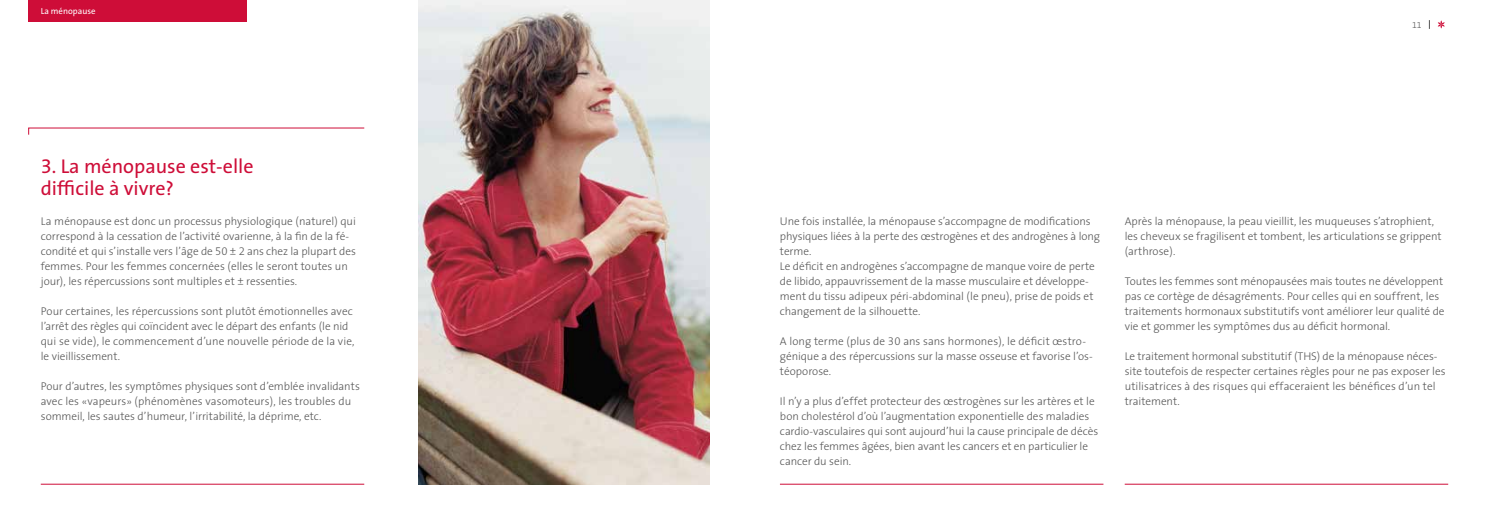
<style>
.page{position:relative;width:1489px;height:525px;background:#fff}
.page>*{position:absolute;margin:0;border:0;box-sizing:border-box;transform-origin:0 0}
.t1{font:20px/22.5px "The Sans";color:#ce0d38}
.t2{font:300 11.25px/15px "The Sans";letter-spacing:-.005em;color:#565656}
.t3{font:8.75px "The Sans";color:#fff}
.t4{font:8.75px "The Sans Light Expert";color:#565656}
.s1{font-family:"The Sans Expert"}
.s2{font-family:"The Sans Light Expert";font-weight:400}
</style>
<div class="page">
<svg style="left:1437px;top:20px;width:7px;height:8px"></svg>
<hr style="left:1124px;top:483px;width:323px;height:1px;background:#ce0d38">
<hr style="left:780px;top:483px;width:323px;height:1px;background:#ce0d38">
<div style="left:28px;top:0;width:218px;height:21px;background:#ce0d38"></div>
<img style="left:418px;top:0;width:291px;height:484px">
<svg style="left:28px;top:127px;width:337px;height:8px"></svg>
<hr style="left:41px;top:483px;width:323px;height:1px;background:#ce0d38">
<p class="t3" style="left:41px;top:4px;width:56px">La ménopause</p>
<h1 class="t1" style="left:41px;top:154px;width:214px"><span class="s1">3.</span> La ménopause est-elle difficile à vivre?</h1>
<p class="t2" style="left:41px;top:213px;width:317px">La ménopause est donc un processus physiologique (naturel) qui correspond à la cessation de l’activité ovarienne, à la fin de la fé&shy;condité et qui s’installe vers l’âge de <span class="s2">50 ± 2</span> ans chez la plupart des femmes. Pour les femmes concernées (elles le seront toutes un jour), les répercussions sont multiples et ± ressenties.</p>
<p class="t2" style="left:41px;top:303px;width:315px">Pour certaines, les répercussions sont plutôt émotionnelles avec l’arrêt des règles qui coïncident avec le départ des enfants (le nid qui se vide), le commencement d’une nouvelle période de la vie, le vieillissement.</p>
<p class="t2" style="left:41px;top:378px;width:320px">Pour d’autres, les symptômes physiques sont d’emblée invalidants avec les «vapeurs» (phénomènes vasomoteurs), les troubles du sommeil, les sautes d’humeur, l’irritabilité, la déprime, etc.</p>
<p class="t4" style="left:1411px;top:17px;width:11px">11</p>
<p class="t2" style="left:780px;top:213px;width:322px">Une fois installée, la ménopause s’accompagne de modifications physiques liées à la perte des œstrogènes et des androgènes à long terme.<br>Le déficit en androgènes s’accompagne de manque voire de perte de libido, appauvrissement de la masse musculaire et développe&shy;ment du tissu adipeux péri-abdominal (le pneu), prise de poids et changement de la silhouette.</p>
<p class="t2" style="left:780px;top:333px;width:314px">A long terme (plus de <span class="s2">30</span> ans sans hormones), le déficit œstro&shy;génique a des répercussions sur la masse osseuse et favorise l’os&shy;téoporose.</p>
<p class="t2" style="left:780px;top:393px;width:320px">Il n’y a plus d’effet protecteur des œstrogènes sur les artères et le bon cholestérol d’où l’augmentation exponentielle des maladies cardio-vasculaires qui sont aujourd’hui la cause principale de décès chez les femmes âgées, bien avant les cancers et en particulier le cancer du sein.</p>
<p class="t2" style="left:1124px;top:213px;width:318px">Après la ménopause, la peau vieillit, les muqueuses s’atrophient, les cheveux se fragilisent et tombent, les articulations se grippent (arthrose).</p>
<p class="t2" style="left:1124px;top:273px;width:321px">Toutes les femmes sont ménopausées mais toutes ne développent pas ce cortège de désagréments. Pour celles qui en souffrent, les traitements hormonaux substitutifs vont améliorer leur qualité de vie et gommer les symptômes dus au déficit hormonal.</p>
<p class="t2" style="left:1124px;top:348px;width:322px">Le traitement hormonal substitutif (THS) de la ménopause néces&shy;site toutefois de respecter certaines règles pour ne pas exposer les utilisatrices à des risques qui effaceraient les bénéfices d’un tel traitement.</p>
</div>
